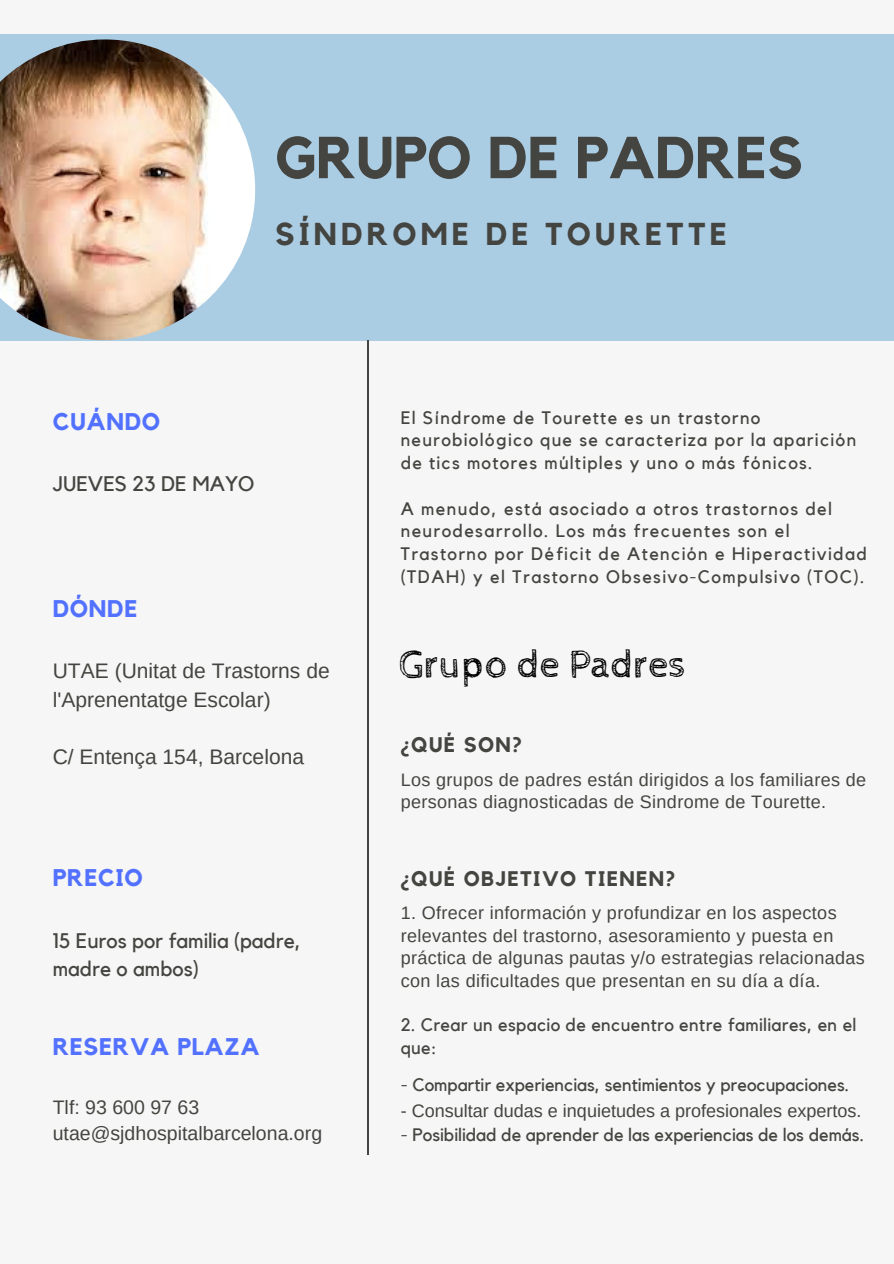
<style>
.page{position:relative;width:894px;height:1264px;background:#fff}
.page>*{position:absolute;margin:0;border:0;box-sizing:border-box;transform-origin:0 0}
.t1{font:700 58.35px "Kollektif";color:#444440}
.t2{font:39.6px "Cabin Sketch";color:#000}
.t3{font:700 31.5px "Kollektif";letter-spacing:.13em;color:#444440}
.t4{font:700 24px "Kollektif";letter-spacing:.03em;color:#5271ff}
.t5{font:21px/28.5px "Arimo";color:#444440}
.t6{font:21px/28.5px "Kollektif";color:#444440}
.t7{font:700 21px "Kollektif";letter-spacing:.065em;color:#444440}
.t8{font:19.5px/26.2px "Arimo";color:#444440}
.t9{font:18px/22.6px "Kollektif";letter-spacing:.07em;color:#444440}
.t10{font:18px/22.6px "Arimo";letter-spacing:.02em;color:#444440}
.t11{font:18px "Kollektif";color:#444440}
.t12{font:18px/22.6px "Kollektif";letter-spacing:.02em;color:#444440}
.t13{font:18px "Arimo";color:#444440}
</style>
<div class="page">
<div style="left:0;top:0;width:893px;height:1263px;background:#f6f6f6"></div>
<div style="left:0;top:34px;width:893px;height:306px;background:#abcde4"></div>
<img style="left:0;top:39px;width:255px;height:301px">
<hr style="left:367px;top:340px;width:2px;height:814px;background:#444440">
<h1 class="t1" style="left:275px;top:131px;width:529px">GRUPO DE PADRES</h1>
<h3 class="t3" style="left:275px;top:219px;width:453px">SÍNDROME DE TOURETTE</h3>
<h3 class="t4" style="left:53px;top:410px;width:109px">CUÁNDO</h3>
<p class="t6" style="left:53px;top:470px;width:203px">JUEVES 23 DE MAYO</p>
<h3 class="t4" style="left:53px;top:597px;width:86px">DÓNDE</h3>
<p class="t9" style="left:400px;top:407px;width:457px">El Síndrome de Tourette es un trastorno neurobiológico que se caracteriza por la aparición de tics motores múltiples y uno o más fónicos.</p>
<p class="t9" style="left:400px;top:497px;width:467px">A menudo, está asociado a otros trastornos del neurodesarrollo. Los más frecuentes son el Trastorno por Déficit de Atención e Hiperactividad (TDAH) y el Trastorno Obsesivo-Compulsivo (TOC).</p>
<p class="t5" style="left:53px;top:657px;width:278px">UTAE (Unitat de Trastorns de l'Aprenentatge Escolar)</p>
<p class="t5" style="left:53px;top:742px;width:253px">C/ Entença 154, Barcelona</p>
<h3 class="t4" style="left:53px;top:866px;width:92px">PRECIO</h3>
<p class="t6" style="left:53px;top:927px;width:250px">15 Euros por familia (padre, madre o ambos)</p>
<h3 class="t4" style="left:53px;top:1035px;width:208px">RESERVA PLAZA</h3>
<p class="t8" style="left:53px;top:1093px;width:271px">Tlf: 93 600 97 63 utae@sjdhospitalbarcelona.org</p>
<h2 class="t2" style="left:399px;top:642px;width:288px">Grupo de Padres</h2>
<p class="t7" style="left:400px;top:735px;width:123px">¿QUÉ SON?</p>
<p class="t10" style="left:400px;top:768px;width:467px">Los grupos de padres están dirigidos a los familiares de personas diagnosticadas de Sindrome de Tourette.</p>
<p class="t7" style="left:400px;top:869px;width:276px">¿QUÉ OBJETIVO TIENEN?</p>
<p class="t10" style="left:400px;top:901px;width:465px">1. Ofrecer información y profundizar en los aspectos relevantes del trastorno, asesoramiento y puesta en práctica de algunas pautas y/o estrategias relacionadas con las dificultades que presentan en su día a día.</p>
<p class="t12" style="left:400px;top:1014px;width:457px">2. Crear un espacio de encuentro entre familiares, en el que:</p>
<p class="t11" style="left:400px;top:1076px;width:450px">- Compartir experiencias, sentimientos y preocupaciones.</p>
<p class="t13" style="left:400px;top:1100px;width:462px">- Consultar dudas e inquietudes a profesionales expertos.</p>
<p class="t11" style="left:400px;top:1126px;width:464px">- Posibilidad de aprender de las experiencias de los demás.</p>
</div>
